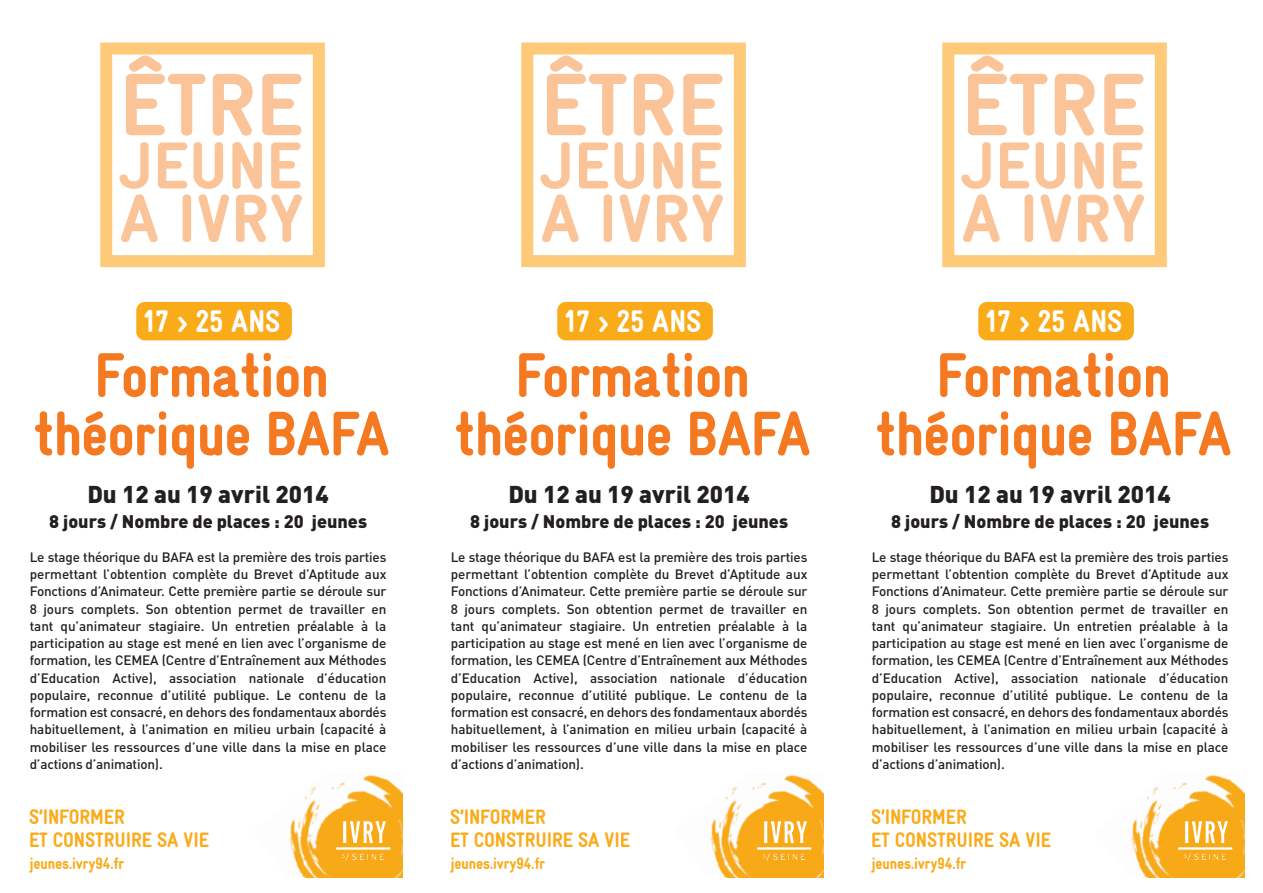
<style>
.page{position:relative;width:1263px;height:893px;background:#fff}
.page>*{position:absolute;margin:0;border:0;box-sizing:border-box;transform-origin:0 0}
.t1{font:900 condensed 63px/58.5px "Gravur";letter-spacing:-.015em;color:#f47921;text-align:center}
.t2{font:900 condensed 31.5px "Gravur";color:#fff}
.t3{font:900 24px "DIN Pro";color:#231f20}
.t4{font:900 condensed 21px/22.5px "Gravur";letter-spacing:-.005em;color:#faab1a}
.t5{font:900 18px "DIN Pro";color:#231f20}
.t6{font:900 condensed 16.5px "Gravur";color:#faab1a}
.t7{font:500 13.5px/17.2px "DIN Pro";letter-spacing:-.005em;color:#231f20;text-align:justify}
</style>
<div class="page">
<img style="left:289px;top:775px;width:113px;height:102px">
<img style="left:336px;top:821px;width:54px;height:40px">
<svg style="left:100px;top:43px;width:225px;height:224px;fill:#feca79"></svg>
<svg style="left:126px;top:56px;width:175px;height:80px"></svg>
<svg style="left:119px;top:142px;width:183px;height:100px"></svg>
<div style="left:136px;top:302px;width:156px;height:38px;background:#faab1a;border-radius:9px"></div>
<img style="left:710px;top:775px;width:113px;height:102px">
<img style="left:757px;top:821px;width:54px;height:40px">
<svg style="left:521px;top:43px;width:225px;height:224px;fill:#feca79"></svg>
<svg style="left:547px;top:56px;width:175px;height:80px"></svg>
<svg style="left:540px;top:142px;width:183px;height:100px"></svg>
<div style="left:557px;top:302px;width:156px;height:38px;background:#faab1a;border-radius:9px"></div>
<img style="left:1131px;top:775px;width:113px;height:102px">
<img style="left:1178px;top:821px;width:54px;height:40px">
<svg style="left:942px;top:43px;width:225px;height:224px;fill:#feca79"></svg>
<svg style="left:968px;top:56px;width:175px;height:80px"></svg>
<svg style="left:961px;top:142px;width:183px;height:100px"></svg>
<div style="left:978px;top:302px;width:156px;height:38px;background:#faab1a;border-radius:9px"></div>
<h2 class="t2" style="left:142px;top:304px;width:140px">17 &gt; 25 ANS</h2>
<h1 class="t1" style="left:33px;top:346px;width:358px">FORMATION<br>THÉORIQUE BAFA</h1>
<h3 class="t3" style="left:87px;top:480px;width:243px">Du 12 au 19 avril 2014</h3>
<h3 class="t5" style="left:49px;top:511px;width:319px">8 jours / Nombre de places : 20 jeunes</h3>
<p class="t7" style="left:30px;top:548px;width:358px">Le stage théorique du BAFA est la première des trois parties permettant l’obtention complète du Brevet d’Aptitude aux Fonctions d’Animateur. Cette première partie se déroule sur 8 jours complets. Son obtention permet de travailler en tant qu’animateur stagiaire. Un entretien préalable à la participation au stage est mené en lien avec l’organisme de formation, les CEMEA (Centre d’Entraînement aux Méthodes d’Education Active), association nationale d’éducation populaire, reconnue d’utilité publique. Le contenu de la formation est consacré, en dehors des fondamentaux abordés habituellement, à l’animation en milieu urbain (capacité à mobiliser les ressources d’une ville dans la mise en place d’actions d’animation).</p>
<h3 class="t4" style="left:29px;top:806px;width:182px">S’INFORMER<br>ET CONSTRUIRE SA VIE</h3>
<p class="t6" style="left:29px;top:854px;width:97px">JEUNES.IVRY94.FR</p>
<h2 class="t2" style="left:563px;top:304px;width:140px">17 &gt; 25 ANS</h2>
<h1 class="t1" style="left:454px;top:346px;width:358px">FORMATION<br>THÉORIQUE BAFA</h1>
<h3 class="t3" style="left:508px;top:480px;width:243px">Du 12 au 19 avril 2014</h3>
<h3 class="t5" style="left:470px;top:511px;width:319px">8 jours / Nombre de places : 20 jeunes</h3>
<p class="t7" style="left:451px;top:548px;width:358px">Le stage théorique du BAFA est la première des trois parties permettant l’obtention complète du Brevet d’Aptitude aux Fonctions d’Animateur. Cette première partie se déroule sur 8 jours complets. Son obtention permet de travailler en tant qu’animateur stagiaire. Un entretien préalable à la participation au stage est mené en lien avec l’organisme de formation, les CEMEA (Centre d’Entraînement aux Méthodes d’Education Active), association nationale d’éducation populaire, reconnue d’utilité publique. Le contenu de la formation est consacré, en dehors des fondamentaux abordés habituellement, à l’animation en milieu urbain (capacité à mobiliser les ressources d’une ville dans la mise en place d’actions d’animation).</p>
<h3 class="t4" style="left:450px;top:806px;width:182px">S’INFORMER<br>ET CONSTRUIRE SA VIE</h3>
<p class="t6" style="left:450px;top:854px;width:97px">JEUNES.IVRY94.FR</p>
<h2 class="t2" style="left:984px;top:304px;width:140px">17 &gt; 25 ANS</h2>
<h1 class="t1" style="left:875px;top:346px;width:358px">FORMATION<br>THÉORIQUE BAFA</h1>
<h3 class="t3" style="left:929px;top:480px;width:243px">Du 12 au 19 avril 2014</h3>
<h3 class="t5" style="left:891px;top:511px;width:319px">8 jours / Nombre de places : 20 jeunes</h3>
<p class="t7" style="left:872px;top:548px;width:358px">Le stage théorique du BAFA est la première des trois parties permettant l’obtention complète du Brevet d’Aptitude aux Fonctions d’Animateur. Cette première partie se déroule sur 8 jours complets. Son obtention permet de travailler en tant qu’animateur stagiaire. Un entretien préalable à la participation au stage est mené en lien avec l’organisme de formation, les CEMEA (Centre d’Entraînement aux Méthodes d’Education Active), association nationale d’éducation populaire, reconnue d’utilité publique. Le contenu de la formation est consacré, en dehors des fondamentaux abordés habituellement, à l’animation en milieu urbain (capacité à mobiliser les ressources d’une ville dans la mise en place d’actions d’animation).</p>
<h3 class="t4" style="left:871px;top:806px;width:182px">S’INFORMER<br>ET CONSTRUIRE SA VIE</h3>
<p class="t6" style="left:871px;top:854px;width:97px">JEUNES.IVRY94.FR</p>
</div>
